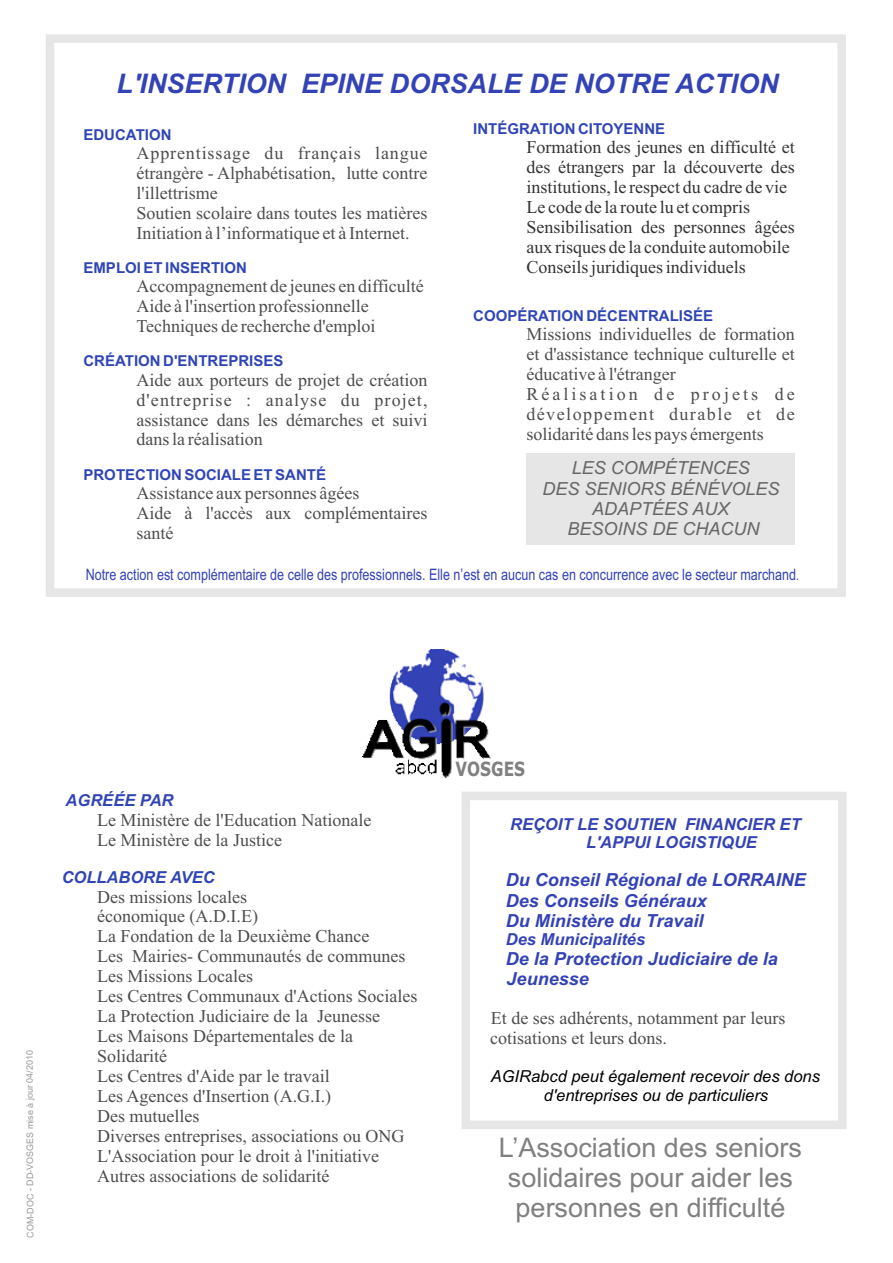
<style>
.page{position:relative;width:893px;height:1263px;background:#fff}
.page>*{position:absolute;margin:0;border:0;box-sizing:border-box;transform-origin:0 0}
.t1{font:27px/30.2px "Arial";color:#808080;text-align:center}
.t2{font:italic 700 27px "Arial";color:#3342b5}
.t3{font:700 19.65px "Verdana";color:#808080;scale:.78 1}
.t4{font:18px/20px "Times New Roman";color:#4d4d4d}
.t5{font:18px/20px "Times New Roman";color:#333}
.t6{font:italic 700 18px/20.1px "Arial";color:#3342b5}
.t7{font:italic 18px/20.1px "Arial";color:#666;text-align:center}
.t8{font:italic 16.5px/18.5px "Arial";color:#000;text-align:center}
.t9{font:italic 700 16.5px/18.5px "Arial";color:#3342b5}
.t10{font:italic 700 16.5px "Arial";color:#3045b5}
.t11{font:15.75px "Arial";color:#3342b5;scale:.8 1}
.t12{font:700 15px "Arial";color:#3045b5}
.t13{font:9px "Arial";color:#999}
.s1{font-size:13.35px}
</style>
<div class="page">
<div style="left:461px;top:792px;width:386px;height:337px;border:9px solid #e6e6e6"></div>
<img style="left:362px;top:650px;width:129px;height:127px">
<div style="left:46px;top:34px;width:800px;height:563px;border:9px solid #e6e6e6"></div>
<div style="left:527px;top:453px;width:268px;height:91px;background:#e6e6e6"></div>
<h1 class="t2" style="left:117px;top:73px;width:663px">L'INSERTION EPINE DORSALE DE NOTRE ACTION</h1>
<p class="t12" style="left:83px;top:129px;width:90px">EDUCATION</p>
<p class="t4" style="left:137px;top:145px;width:292px">Apprentissage du français langue étrangère - Alphabétisation, lutte contre l'illettrisme<br>Soutien scolaire dans toutes les matières Initiation à l’informatique et à Internet.</p>
<p class="t4" style="left:137px;top:278px;width:289px">Accompagnement de jeunes en difficulté<br>Aide à l'insertion professionnelle<br>Techniques de recherche d'emploi</p>
<p class="t4" style="left:137px;top:371px;width:292px;text-align:justify">Aide aux porteurs de projet de création d'entreprise : analyse du projet, assistance dans les démarches et suivi dans la réalisation</p>
<p class="t12" style="left:83px;top:262px;width:165px">EMPLOI ET INSERTION</p>
<p class="t12" style="left:83px;top:355px;width:201px">CRÉATION D'ENTREPRISES</p>
<p class="t12" style="left:473px;top:123px;width:193px">INTÉGRATION CITOYENNE</p>
<p class="t5" style="left:526px;top:139px;width:270px">Formation des jeunes en difficulté et des étrangers par la découverte des institutions, le respect du cadre de vie Le code de la route lu et compris Sensibilisation des personnes âgées aux risques de la conduite automobile Conseils juridiques individuels</p>
<p class="t12" style="left:473px;top:310px;width:241px">COOPÉRATION DÉCENTRALISÉE</p>
<p class="t4" style="left:526px;top:326px;width:270px">Missions individuelles de formation et d'assistance technique culturelle et éducative à l'étranger<br>Réalisation de projets de développement durable et de solidarité dans les pays émergents</p>
<p class="t7" style="left:542px;top:460px;width:239px">LES COMPÉTENCES<br>DES SENIORS BÉNÉVOLES<br>ADAPTÉES AUX<br>BESOINS DE CHACUN</p>
<p class="t11" style="left:86px;top:568px;width:893px">Notre action est complémentaire de celle des professionnels. Elle n’est en aucun cas en concurrence avec le secteur marchand<span class="s1">.</span></p>
<p class="t12" style="left:83px;top:469px;width:244px">PROTECTION SOCIALE ET SANTÉ</p>
<p class="t4" style="left:137px;top:485px;width:292px">Assistance aux personnes âgées<br>Aide à l'accès aux complémentaires santé</p>
<p class="t13" style="left:27px;top:1238px;width:189px;rotate:-90deg">COM D- OC - DD V- OSGES m si e à oj ur 04 2/ 010</p>
<p class="t10" style="left:66px;top:794px;width:109px">AGRÉÉE PAR</p>
<p class="t4" style="left:97px;top:811px;width:276px">Le Ministère de l'Education Nationale<br>Le Ministère de la Justice</p>
<p class="t10" style="left:62px;top:871px;width:155px">COLLABORE AVEC</p>
<p class="t4" style="left:97px;top:888px;width:322px">Des missions locales<br>économique (A.D.I.E)<br>La Fondation de la Deuxième Chance<br>Les Mairies- Communautés de communes<br>Les Missions Locales<br>Les Centres Communaux d'Actions Sociales<br>La Protection Judiciaire de la Jeunesse<br>Les Maisons Départementales de la<br>Solidarité<br>Les Centres d'Aide par le travail<br>Les Agences d'Insertion (A.G.I.)<br>Des mutuelles<br>Diverses entreprises, associations ou ONG<br>L'Association pour le droit à l'initiative<br>Autres associations de solidarité</p>
<p class="t3" style="left:455px;top:761px;width:91px">VOSGES</p>
<p class="t9" style="left:586px;top:816px;width:216px;text-indent:-76px">REÇOIT LE SOUTIEN FINANCIER ET<br>L'APPUI LOGISTIQUE</p>
<p class="t6" style="left:506px;top:872px;width:302px">Du Conseil Régional de LORRAINE<br>Des Conseils Généraux<br>Du Ministère du Travail</p>
<p class="t9" style="left:506px;top:932px;width:141px">Des Municipalités</p>
<p class="t6" style="left:506px;top:950px;width:274px">De la Protection Judiciaire de la<br>Jeunesse</p>
<p class="t4" style="left:490px;top:1009px;width:297px">Et de ses adhérents, notamment par leurs cotisations et leurs dons.</p>
<p class="t8" style="left:491px;top:1069px;width:331px">AGIRabcd peut également recevoir des dons d'entreprises ou de particuliers</p>
<h1 class="t1" style="left:499px;top:1135px;width:305px">L’Association des seniors solidaires pour aider les personnes en difficulté</h1>
</div>
